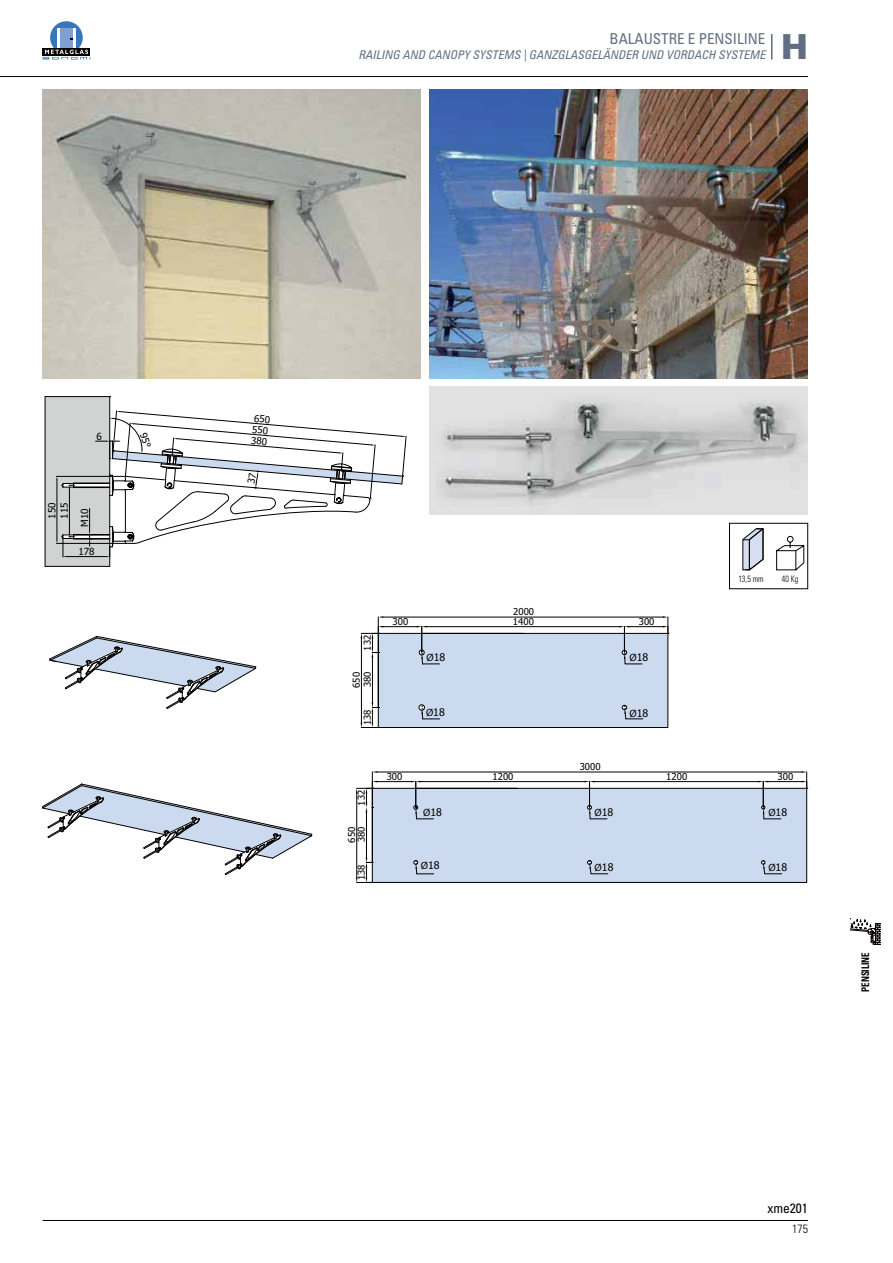
<style>
.page{position:relative;width:893px;height:1263px;background:#fff}
.page>*{position:absolute;margin:0;border:0;box-sizing:border-box;transform-origin:0 0}
.t1{font:900 34.5px "Univers LT Pro 75";color:#626f82}
.t2{font:condensed 15px "Univers LT Pro";color:#626f82}
.t3{font:condensed 13.5px "Univers LT Pro";color:#040000}
.t4{font:italic condensed 12px "Univers LT Pro";color:#626f82}
.t5{font:300 condensed 12px "Univers LT Pro";color:#040000}
.t6{font:10.65px "Tahoma";color:#000}
.t7{font:700 condensed 10.5px "Univers LT Pro";letter-spacing:-.01em;color:#040000;scale:.85 1}
.t8{font:9.9px/12.5px "Tahoma";color:#000}
.t9{font:9.6px/10.9px "Tahoma";color:#000}
.t10{font:300 condensed 9px "Univers LT Pro";color:#040000;scale:.9 1}
.s1{font-family:"Myriad Pro"}
</style>
<div class="page">
<div style="left:50px;top:21px;width:33px;height:33px;background:#3677bc;border-radius:50%"></div>
<div style="left:60px;top:28px;width:13px;height:20px;background:#7f9fd3"></div>
<hr style="left:57px;top:28px;width:3px;height:20px;background:#fff">
<hr style="left:73px;top:28px;width:2px;height:20px;background:#fff">
<svg style="left:43px;top:48px;width:47px;height:2px"></svg>
<svg style="left:43px;top:50px;width:48px;height:10px"></svg>
<hr style="left:0;top:76px;width:808px;height:1px;background:#040000">
<svg style="left:771px;top:34px;width:1px;height:26px"></svg>
<img style="left:43px;top:89px;width:378px;height:289px">
<img style="left:429px;top:387px;width:379px;height:127px">
<hr style="left:45px;top:566px;width:65px;height:1px;background:#000">
<svg style="left:361px;top:616px;width:308px;height:112px;background:#c9d3e4"></svg>
<svg style="left:49px;top:635px;width:208px;height:74px"></svg>
<svg style="left:42px;top:783px;width:271px;height:92px"></svg>
<svg style="left:356px;top:771px;width:452px;height:112px;background:#c8d3e4"></svg>
<img style="left:429px;top:89px;width:379px;height:289px">
<svg style="left:776px;top:536px;width:28px;height:34px"></svg>
<svg style="left:742px;top:528px;width:21px;height:42px"></svg>
<div style="left:729px;top:523px;width:79px;height:66px;border:1px solid #040000"></div>
<hr style="left:43px;top:1220px;width:765px;height:1px;background:#040000">
<svg style="left:850px;top:918px;width:30px;height:27px"></svg>
<svg style="left:45px;top:396px;width:361px;height:170px"></svg>
<p class="t8" style="left:96px;top:431px;width:7px">6</p>
<p class="t8" style="left:46px;top:519px;width:18px;rotate:-90deg">150<br>115</p>
<p class="t8" style="left:79px;top:527px;width:20px;rotate:-90deg">M10</p>
<p class="t8" style="left:78px;top:546px;width:18px">178</p>
<p class="t2" style="left:610px;top:32px;width:157px">BALAUSTRE E PENSILINE</p>
<p class="t4" style="left:358px;top:49px;width:409px">RAILING AND CANOPY SYSTEMS | GANZGLASGELÄNDER UND VORDACH SYSTEME</p>
<h1 class="t1" style="left:781px;top:27px;width:28px">H</h1>
<p class="t9" style="left:363px;top:650px;width:17px;rotate:-90deg">132</p>
<p class="t9" style="left:352px;top:688px;width:18px;rotate:-90deg">650<br>380</p>
<p class="t9" style="left:363px;top:725px;width:17px;rotate:-90deg">138</p>
<p class="t9" style="left:357px;top:805px;width:17px;rotate:-90deg">132</p>
<p class="t9" style="left:348px;top:843px;width:18px;line-height:9.8px;rotate:-90deg">650<br>380</p>
<p class="t9" style="left:357px;top:880px;width:17px;rotate:-90deg">138</p>
<p class="t9" style="left:513px;top:607px;width:22px">2000</p>
<p class="t9" style="left:393px;top:617px;width:17px">300</p>
<p class="t9" style="left:513px;top:617px;width:22px">1400</p>
<p class="t9" style="left:639px;top:617px;width:17px">300</p>
<p class="t6" style="left:426px;top:653px;width:20px"><span class="s1">Ø</span>18</p>
<p class="t6" style="left:629px;top:653px;width:20px"><span class="s1">Ø</span>18</p>
<p class="t6" style="left:426px;top:708px;width:20px"><span class="s1">Ø</span>18</p>
<p class="t6" style="left:629px;top:709px;width:20px"><span class="s1">Ø</span>18</p>
<p class="t9" style="left:580px;top:762px;width:22px">3000</p>
<p class="t10" style="left:738px;top:575px;width:29px">13,5 mm</p>
<p class="t10" style="left:782px;top:575px;width:20px">40 Kg</p>
<p class="t9" style="left:387px;top:772px;width:17px">300</p>
<p class="t9" style="left:666px;top:772px;width:22px">1200</p>
<p class="t9" style="left:778px;top:772px;width:17px">300</p>
<p class="t9" style="left:493px;top:772px;width:22px">1200</p>
<p class="t6" style="left:423px;top:808px;width:20px"><span class="s1">Ø</span>18</p>
<p class="t6" style="left:595px;top:808px;width:20px"><span class="s1">Ø</span>18</p>
<p class="t6" style="left:768px;top:808px;width:20px"><span class="s1">Ø</span>18</p>
<p class="t6" style="left:421px;top:861px;width:20px"><span class="s1">Ø</span>18</p>
<p class="t6" style="left:595px;top:863px;width:20px"><span class="s1">Ø</span>18</p>
<p class="t6" style="left:768px;top:863px;width:20px"><span class="s1">Ø</span>18</p>
<p class="t7" style="left:860px;top:991px;width:47px;rotate:-90deg">PENSILINE</p>
<p class="t3" style="left:767px;top:1202px;width:42px">xme201</p>
<p class="t5" style="left:792px;top:1223px;width:17px">175</p>
</div>
